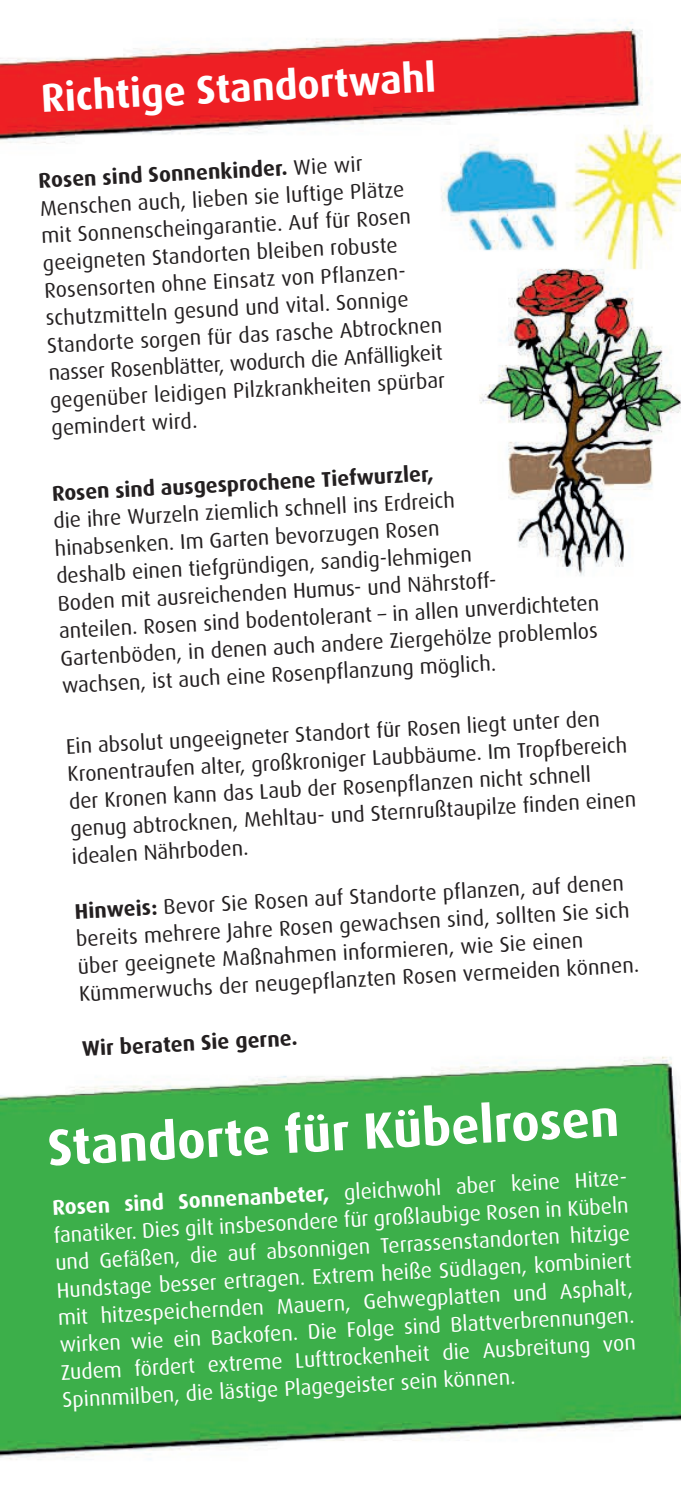
<style>
.page{position:relative;width:681px;height:1489px;background:#fff}
.page>*{position:absolute;margin:0;border:0;box-sizing:border-box;transform-origin:0 0}
.t1{font:700 51.25px "Dax";color:#fff}
.t2{font:700 40px "Dax";color:#fff}
.t3{font:21.25px/27.5px "Dax";color:#231f20}
.t4{font:21.25px/27.5px "Dax";color:#fff}
.t5{font:700 21.25px "Dax";color:#231f20}
.s1{font-weight:700}
</style>
<div class="page">
<img style="left:0;top:22px;width:680px;height:1438px">
<h2 class="t2" style="left:40px;top:75px;width:397px;rotate:-3deg">Richtige Standortwahl</h2>
<p class="t3" style="left:38px;top:167px;width:397px;rotate:-3deg"><span class="s1">Rosen sind Sonnenkinder.</span> Wie wir Menschen auch, lieben sie luftige Plätze mit Sonnenscheingarantie. Auf für Rosen geeigneten Standorten bleiben robuste Rosensorten ohne Einsatz von Pflanzen&shy;schutzmitteln gesund und vital. Sonnige Standorte sorgen für das rasche Abtrocknen nasser Rosenblätter, wodurch die Anfälligkeit gegenüber leidigen Pilzkrankheiten spürbar gemindert wird.</p>
<p class="t5" style="left:51px;top:481px;width:383px;rotate:-3deg">Rosen sind ausgesprochene Tiefwurzler,</p>
<p class="t3" style="left:53px;top:507px;width:542px;rotate:-3deg">die ihre Wurzeln ziemlich schnell ins Erdreich<br>hinabsenken. Im Garten bevorzugen Rosen<br>deshalb einen tiefgründigen, sandig-lehmigen<br>Boden mit ausreichenden Humus- und Nährstoff-<br>anteilen. Rosen sind bodentolerant – in allen unverdichteten Gartenböden, in denen auch andere Ziergehölze problemlos wachsen, ist auch eine Rosenpflanzung möglich.</p>
<p class="t3" style="left:65px;top:733px;width:567px;rotate:-3deg">Ein absolut ungeeigneter Standort für Rosen liegt unter den Kronentraufen alter, großkroniger Laubbäume. Im Tropfbereich der Kronen kann das Laub der Rosenpflanzen nicht schnell genug abtrocknen, Mehltau- und Sternrußtaupilze finden einen idealen Nährboden.</p>
<p class="t3" style="left:74px;top:897px;width:562px;rotate:-3deg"><span class="s1">Hinweis:</span> Bevor Sie Rosen auf Standorte pflanzen, auf denen bereits mehrere Jahre Rosen gewachsen sind, sollten Sie sich über geeignete Maßnahmen informieren, wie Sie einen Kümmerwuchs der neugepflanzten Rosen vermeiden können.</p>
<p class="t5" style="left:81px;top:1036px;width:217px;rotate:-3deg">Wir beraten Sie gerne.</p>
<h1 class="t1" style="left:46px;top:1118px;width:573px;rotate:-3deg">Standorte für Kübelrosen</h1>
<p class="t4" style="left:52px;top:1194px;width:580px;rotate:-3deg"><span class="s1">Rosen sind Sonnenanbeter,</span> gleichwohl aber keine Hitze&shy;fanatiker. Dies gilt insbesondere für großlaubige Rosen in Kübeln und Gefäßen, die auf absonnigen Terrassenstandorten hitzige Hundstage besser ertragen. Extrem heiße Südlagen, kombiniert mit hitzespeichernden Mauern, Gehwegplatten und Asphalt, wirken wie ein Backofen. Die Folge sind Blattverbrennungen.<br>Zudem fördert extreme Lufttrockenheit die Ausbreitung von Spinnmilben, die lästige Plagegeister sein können.</p>
</div>
